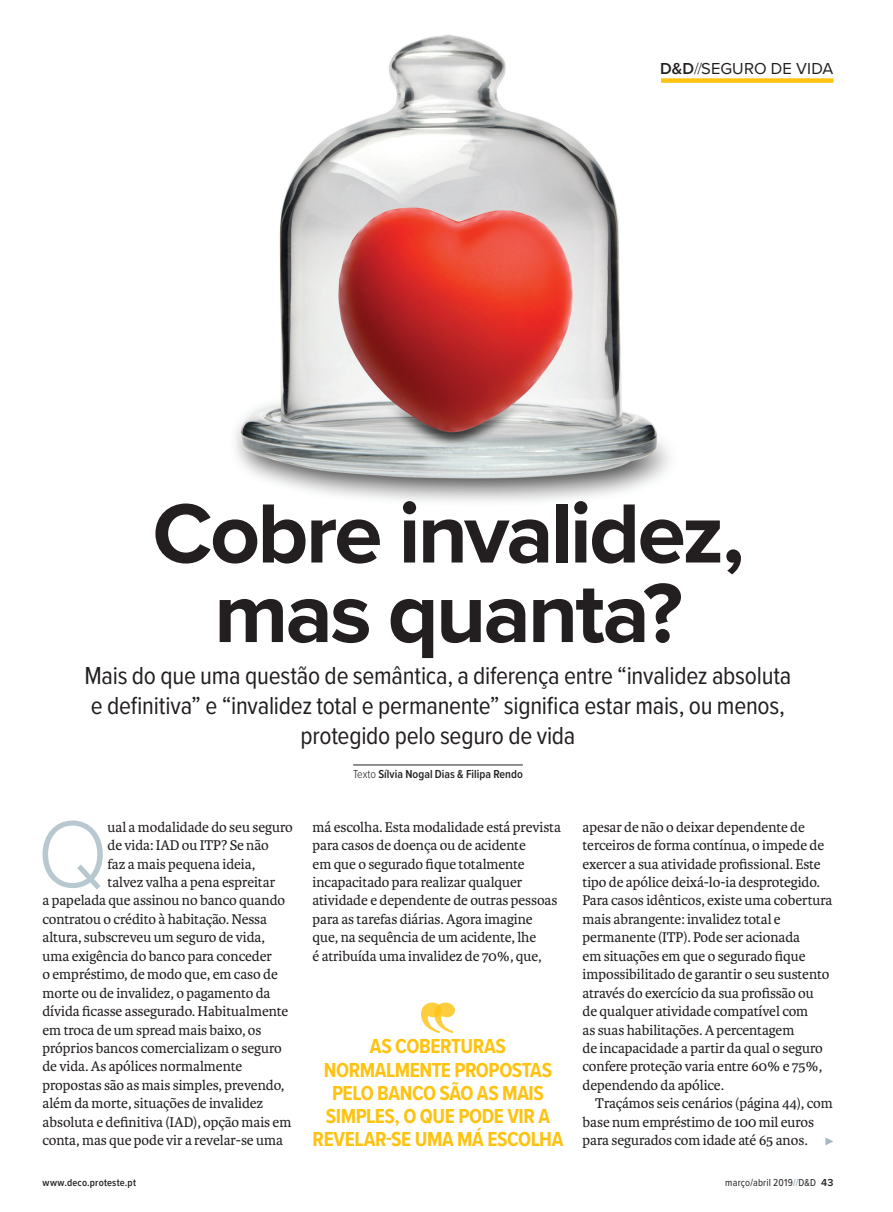
<style>
.page{position:relative;width:893px;height:1212px;background:#fff}
.page>*{position:absolute;margin:0;border:0;box-sizing:border-box;transform-origin:0 0}
.t1{font:300 97.95px "Proxima Nova";color:#b8c8d0;scale:.95 1}
.t2{font:700 87px/79.5px "Proxima Nova";letter-spacing:-.03em;color:#231f20;text-align:center}
.t3{font:25.5px/30px "Proxima Nova Cond";letter-spacing:-.01em;color:#231f20;text-align:center}
.t4{font:700 21px/23.2px "Proxima Nova Cond";letter-spacing:-.02em;color:#fec210;text-align:center}
.t5{font:16.5px "Proxima Nova";letter-spacing:.01em;color:#231f20}
.t6{font:15px/18.5px "Karmina";letter-spacing:-.005em;color:#231f20}
.t7{font:600 12px "Proxima Nova Cond";letter-spacing:.005em;color:#231f20}
.t8{font:10.5px "Proxima Nova Cond";letter-spacing:.02em;color:#231f20}
.t9{font:600 10.5px "Proxima Nova Cond";letter-spacing:.02em;color:#231f20}
.s1{font-weight:600}
.s2{font-weight:300}
.s3{color:#7996a3}
.s4{font-family:"Proxima Nova";font-weight:600}
</style>
<div class="page">
<img style="left:235px;top:34px;width:599px;height:468px">
<hr style="left:353px;top:765px;width:170px;height:1px;background:#231f20">
<svg style="left:421px;top:1002px;width:34px;height:31px"></svg>
<svg style="left:825px;top:1137px;width:8px;height:8px"></svg>
<div style="left:661px;top:78px;width:172px;height:5px;background:#fec210"></div>
<p class="t5" style="left:660px;top:56px;width:175px"><span class="s1">D&amp;D</span><span class="s2">//</span>SEGURO DE VIDA</p>
<h2 class="t2" style="left:152px;top:492px;width:593px">Cobre invalidez, mas quanta?</h2>
<h3 class="t3" style="left:84px;top:660px;width:708px">Mais do que uma questão de semântica, a diferença entre “invalidez absoluta e definitiva” e “invalidez total e permanente” significa estar mais, ou menos, protegido pelo seguro de vida</h3>
<p class="t7" style="left:353px;top:765px;width:171px"><span class="s2">Texto</span> Sílvia Nogal Dias &amp; Filipa Rendo</p>
<h1 class="t1" style="left:37px;top:781px;width:76px">Q</h1>
<p class="t6" style="left:108px;top:818px;width:187px">ual a modalidade do seu seguro</p>
<p class="t6" style="left:108px;top:836px;width:163px">de vida: IAD ou ITP? Se não</p>
<p class="t6" style="left:108px;top:854px;width:149px">faz a mais pequena ideia,</p>
<p class="t6" style="left:108px;top:873px;width:169px">talvez valha a pena espreitar</p>
<p class="t6" style="left:43px;top:891px;width:244px">a papelada que assinou no banco quando</p>
<p class="t6" style="left:43px;top:910px;width:226px">contratou o crédito à habitação. Nessa</p>
<p class="t6" style="left:43px;top:928px;width:224px">altura, subscreveu um seguro de vida,</p>
<p class="t6" style="left:43px;top:947px;width:231px">uma exigência do banco para conceder</p>
<p class="t6" style="left:43px;top:965px;width:237px">o empréstimo, de modo que, em caso de</p>
<p class="t6" style="left:43px;top:984px;width:230px">morte ou de invalidez, o pagamento da</p>
<p class="t6" style="left:43px;top:1002px;width:247px">dívida ficasse assegurado. Habitualmente</p>
<p class="t6" style="left:43px;top:1021px;width:221px">em troca de um spread mais baixo, os</p>
<p class="t6" style="left:43px;top:1039px;width:241px">próprios bancos comercializam o seguro</p>
<p class="t6" style="left:43px;top:1057px;width:201px">de vida. As apólices normalmente</p>
<p class="t6" style="left:43px;top:1076px;width:244px">propostas são as mais simples, prevendo,</p>
<p class="t6" style="left:43px;top:1094px;width:222px">além da morte, situações de invalidez</p>
<p class="t6" style="left:43px;top:1113px;width:250px">absoluta e definitiva (IAD), opção mais em</p>
<p class="t6" style="left:43px;top:1131px;width:242px">conta, mas que pode vir a revelar-se uma</p>
<p class="t6" style="left:313px;top:818px;width:250px">má escolha. Esta modalidade está prevista para casos de doença ou de acidente<br>em que o segurado fique totalmente incapacitado para realizar qualquer atividade e dependente de outras pessoas para as tarefas diárias. Agora imagine que, na sequência de um acidente, lhe<br>é atribuída uma invalidez de 70%, que,</p>
<p class="t6" style="left:583px;top:818px;width:251px">apesar de não o deixar dependente de terceiros de forma contínua, o impede de exercer a sua atividade profissional. Este tipo de apólice deixá-lo-ia desprotegido.<br>Para casos idênticos, existe uma cobertura mais abrangente: invalidez total e permanente (ITP). Pode ser acionada<br>em situações em que o segurado fique impossibilitado de garantir o seu sustento através do exercício da sua profissão ou<br>de qualquer atividade compatível com<br>as suas habilitações. A percentagem<br>de incapacidade a partir da qual o seguro confere proteção varia entre 60% e 75%, dependendo da apólice.</p>
<p class="t6" style="left:583px;top:1094px;width:252px;text-indent:13px">Traçámos seis cenários (página 44), com base num empréstimo de 100 mil euros para segurados com idade até 65 anos.</p>
<h3 class="t4" style="left:313px;top:1034px;width:252px">AS COBERTURAS<br>NORMALMENTE PROPOSTAS<br>PELO BANCO SÃO AS MAIS<br>SIMPLES, O QUE PODE VIR A<br>REVELAR-SE UMA MÁ ESCOLHA</h3>
<p class="t9" style="left:43px;top:1175px;width:95px">www.deco.proteste.pt</p>
<p class="t8" style="left:725px;top:1175px;width:110px">março/abril 2019<span class="s3">//</span>D&amp;D <span class="s4">43</span></p>
</div>
